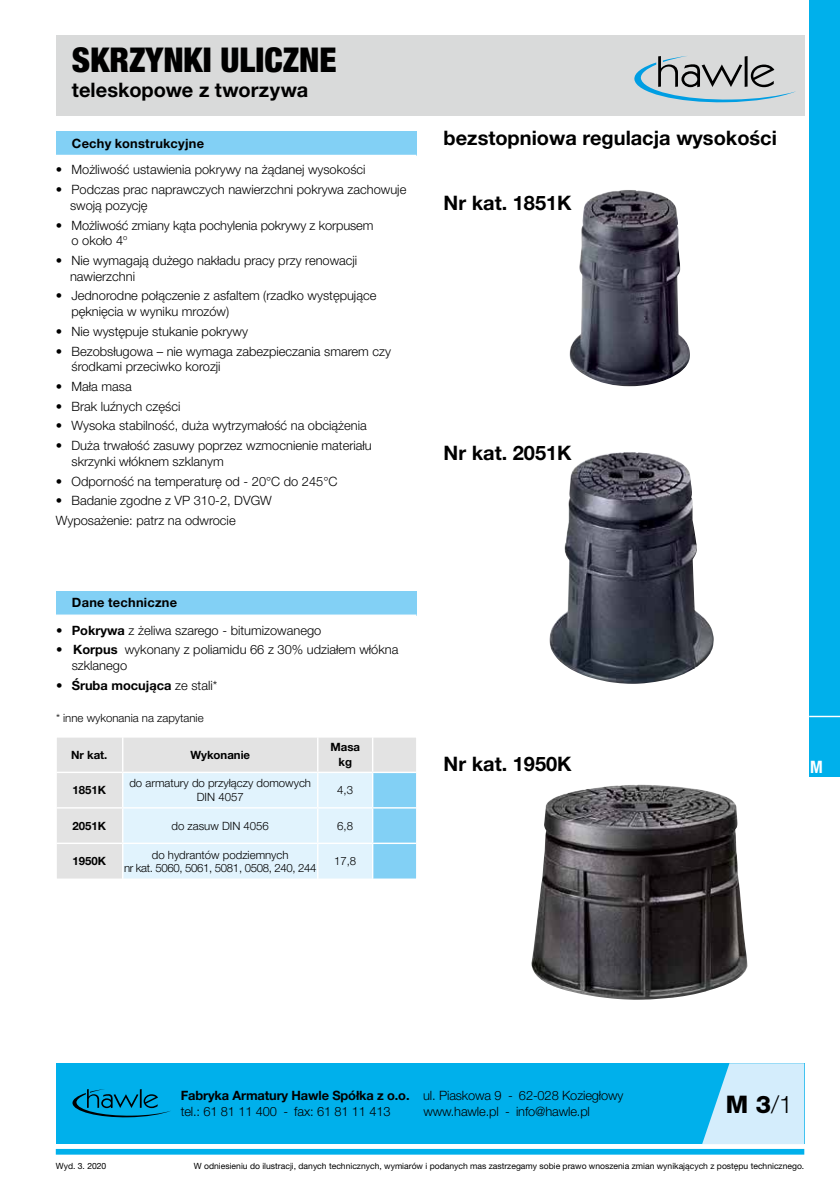
<style>
.page{position:relative;width:840px;height:1191px;background:#fff}
.page>*{position:absolute;margin:0;border:0;box-sizing:border-box;transform-origin:0 0}
.t1{font:900 condensed 34.2px "Helvetica Neue LT Pro";color:#000}
.t2{font:800 24.2px "Helvetica Neue LT Pro";color:#000}
.t3{font:700 20px "Helvetica Neue LT Pro";color:#000}
.t4{font:700 condensed 17.2px "Helvetica Neue LT Pro";color:#fff}
.t5{font:300 12.8px/15.6px "Helvetica Neue LT Pro";color:#000}
.t6{font:700 12.8px "Helvetica Neue LT Pro";letter-spacing:.015em;color:#000}
.t7{font:300 11.4px/13.6px "Helvetica Neue LT Pro";color:#000;text-align:center}
.t8{font:700 11.4px/14.2px "Helvetica Neue LT Pro";color:#000;text-align:center}
.t9{font:8.6px "Helvetica Neue LT Pro";color:#000}
.s1{font-weight:700}
.s2{font-weight:300}
</style>
<div class="page">
<div style="left:56px;top:1149px;width:747px;height:5px;background:#00b0eb"></div>
<div style="left:56px;top:1063px;width:747px;height:81px;background:#00b0eb"></div>
<svg style="left:702px;top:1063px;width:101px;height:81px;background:#b6e4f9"></svg>
<svg style="left:72px;top:1089px;width:99px;height:28px"></svg>
<div style="left:56px;top:36px;width:747px;height:80px;background:#d9dada"></div>
<svg style="left:634px;top:56px;width:161px;height:47px"></svg>
<div style="left:808px;top:0;width:31px;height:776px;background:#00b0eb"></div>
<hr style="left:808px;top:716px;width:31px;height:1px;background:#fff">
<div style="left:58px;top:738px;width:357px;height:139px;background:#e3e3e3"></div>
<svg style="left:123px;top:773px;width:292px;height:104px;background:#d3eefb"></svg>
<hr style="left:122px;top:737px;width:1px;height:34px;background:#fff">
<hr style="left:317px;top:737px;width:1px;height:34px;background:#fff">
<hr style="left:372px;top:737px;width:1px;height:34px;background:#fff">
<hr style="left:56px;top:771px;width:67px;height:2px;background:#fff">
<hr style="left:123px;top:771px;width:194px;height:2px;background:#fff">
<hr style="left:122px;top:773px;width:1px;height:34px;background:#fff">
<hr style="left:317px;top:771px;width:55px;height:2px;background:#fff">
<hr style="left:317px;top:773px;width:1px;height:34px;background:#fff">
<hr style="left:372px;top:771px;width:44px;height:2px;background:#fff">
<hr style="left:372px;top:773px;width:1px;height:34px;background:#fff">
<hr style="left:56px;top:807px;width:67px;height:1px;background:#fff">
<hr style="left:123px;top:807px;width:194px;height:1px;background:#fff">
<hr style="left:122px;top:808px;width:1px;height:34px;background:#fff">
<hr style="left:317px;top:807px;width:55px;height:1px;background:#fff">
<hr style="left:317px;top:808px;width:1px;height:34px;background:#fff">
<hr style="left:372px;top:807px;width:44px;height:1px;background:#fff">
<hr style="left:372px;top:808px;width:1px;height:34px;background:#fff">
<hr style="left:56px;top:842px;width:67px;height:2px;background:#fff">
<hr style="left:123px;top:842px;width:194px;height:2px;background:#fff">
<hr style="left:122px;top:844px;width:1px;height:34px;background:#fff">
<hr style="left:317px;top:842px;width:55px;height:2px;background:#fff">
<hr style="left:317px;top:844px;width:1px;height:34px;background:#fff">
<hr style="left:372px;top:842px;width:44px;height:2px;background:#fff">
<hr style="left:372px;top:844px;width:1px;height:34px;background:#fff">
<div style="left:56px;top:736px;width:361px;height:143px;border:1px solid #fff"></div>
<img style="left:549px;top:452px;width:164px;height:232px">
<img style="left:569px;top:190px;width:120px;height:196px">
<img style="left:531px;top:784px;width:216px;height:216px">
<div style="left:56px;top:131px;width:360px;height:24px;background:#82d0f5"></div>
<div style="left:56px;top:591px;width:360px;height:24px;background:#82d0f5"></div>
<hr style="left:56px;top:614px;width:360px;height:2px;background:#fff">
<p class="t1" style="left:72px;top:40px;width:266px">SKRZYNKI ULICZNE</p>
<p class="t3" style="left:72px;top:78px;width:238px">teleskopowe z tworzywa</p>
<p class="t6" style="left:72px;top:135px;width:133px">Cechy konstrukcyjne</p>
<p class="t5" style="left:56px;top:162px;width:311px">• Możliwość ustawienia pokrywy na żądanej wysokości</p>
<p class="t5" style="left:70px;top:181px;width:337px;text-indent:-14px">• Podczas prac naprawczych nawierzchni pokrywa zachowuje swoją pozycję</p>
<p class="t5" style="left:71px;top:217px;width:303px;text-indent:-16px">• Możliwość zmiany kąta pochylenia pokrywy z korpusem o około 4<sup>o</sup></p>
<p class="t5" style="left:70px;top:252px;width:288px;text-indent:-14px">• Nie wymagają dużego nakładu pracy przy renowacji nawierzchni</p>
<p class="t5" style="left:71px;top:288px;width:306px;text-indent:-16px">• Jednorodne połączenie z asfaltem (rzadko występujące pęknięcia w wyniku mrozów)</p>
<p class="t5" style="left:56px;top:323px;width:194px">• Nie występuje stukanie pokrywy</p>
<p class="t5" style="left:71px;top:343px;width:321px;text-indent:-16px">• Bezobsługowa – nie wymaga zabezpieczania smarem czy środkami przeciwko korozji</p>
<p class="t5" style="left:56px;top:378px;width:77px">• Mała masa</p>
<p class="t5" style="left:56px;top:398px;width:126px">• Brak luźnych części</p>
<p class="t5" style="left:56px;top:418px;width:312px">• Wysoka stabilność, duża wytrzymałość na obciążenia</p>
<p class="t5" style="left:71px;top:437px;width:301px;text-indent:-16px">• Duża trwałość zasuwy poprzez wzmocnienie materiału skrzynki włóknem szklanym</p>
<p class="t5" style="left:56px;top:473px;width:283px">• Odporność na temperaturę od - 20°C do 245°C</p>
<p class="t5" style="left:56px;top:490px;width:217px;line-height:19.8px">• Badanie zgodne z VP 310-2, DVGW<br>Wyposażenie: patrz na odwrocie</p>
<p class="t6" style="left:72px;top:594px;width:107px">Dane techniczne</p>
<p class="t5" style="left:56px;top:622px;width:267px">• <span class="s1">Pokrywa</span> z żeliwa szarego - bitumizowanego</p>
<p class="t5" style="left:72px;top:642px;width:328px;text-indent:-16px">• <span class="s1">Korpus</span> wykonany z poliamidu 66 z 30% udziałem włókna szklanego</p>
<p class="t6" style="left:56px;top:677px;width:163px"><span class="s2">•</span> Śruba mocująca <span class="s2">ze stali*</span></p>
<p class="t7" style="left:56px;top:711px;width:149px">* inne wykonania na zapytanie</p>
<p class="t8" style="left:71px;top:747px;width:38px">Nr kat.</p>
<p class="t8" style="left:190px;top:747px;width:61px">Wykonanie</p>
<p class="t8" style="left:330px;top:740px;width:31px">Masa kg</p>
<p class="t8" style="left:72px;top:782px;width:35px">1851K</p>
<p class="t7" style="left:129px;top:776px;width:183px">do armatury do przyłączy domowych<br>DIN 4057</p>
<p class="t7" style="left:337px;top:783px;width:17px">4,3</p>
<p class="t8" style="left:72px;top:818px;width:35px">2051K</p>
<p class="t7" style="left:171px;top:818px;width:99px">do zasuw DIN 4056</p>
<p class="t7" style="left:337px;top:818px;width:17px">6,8</p>
<p class="t8" style="left:72px;top:854px;width:35px">1950K</p>
<p class="t7" style="left:124px;top:847px;width:194px">do hydrantów podziemnych<br>nr kat. 5060, 5061, 5081, 0508, 240, 244</p>
<p class="t7" style="left:334px;top:854px;width:24px">17,8</p>
<p class="t3" style="left:443px;top:126px;width:334px">bezstopniowa regulacja wysokości</p>
<p class="t3" style="left:443px;top:190px;width:129px">Nr kat. 1851K</p>
<p class="t3" style="left:443px;top:440px;width:129px">Nr kat. 2051K</p>
<p class="t3" style="left:443px;top:751px;width:129px">Nr kat. 1950K</p>
<p class="t4" style="left:809px;top:757px;width:14px">M</p>
<p class="t5" style="left:181px;top:1087px;width:444px"><span class="s1">Fabryka Armatury Hawle Spółka z o.o.</span> ul. Piaskowa 9 - 62-028 Koziegłowy tel.: 61 81 11 400 - fax: 61 81 11 413</p>
<p class="t5" style="left:423px;top:1103px;width:168px">www.hawle.pl - info@hawle.pl</p>
<p class="t2" style="left:725px;top:1090px;width:68px">M 3<span class="s2">/1</span></p>
<p class="t9" style="left:56px;top:1160px;width:52px">Wyd. 3. 2020</p>
<p class="t9" style="left:194px;top:1160px;width:611px">W odniesieniu do ilustracji, danych technicznych, wymiarów i podanych mas zastrzegamy sobie prawo wnoszenia zmian wynikających z postępu technicznego.</p>
</div>
